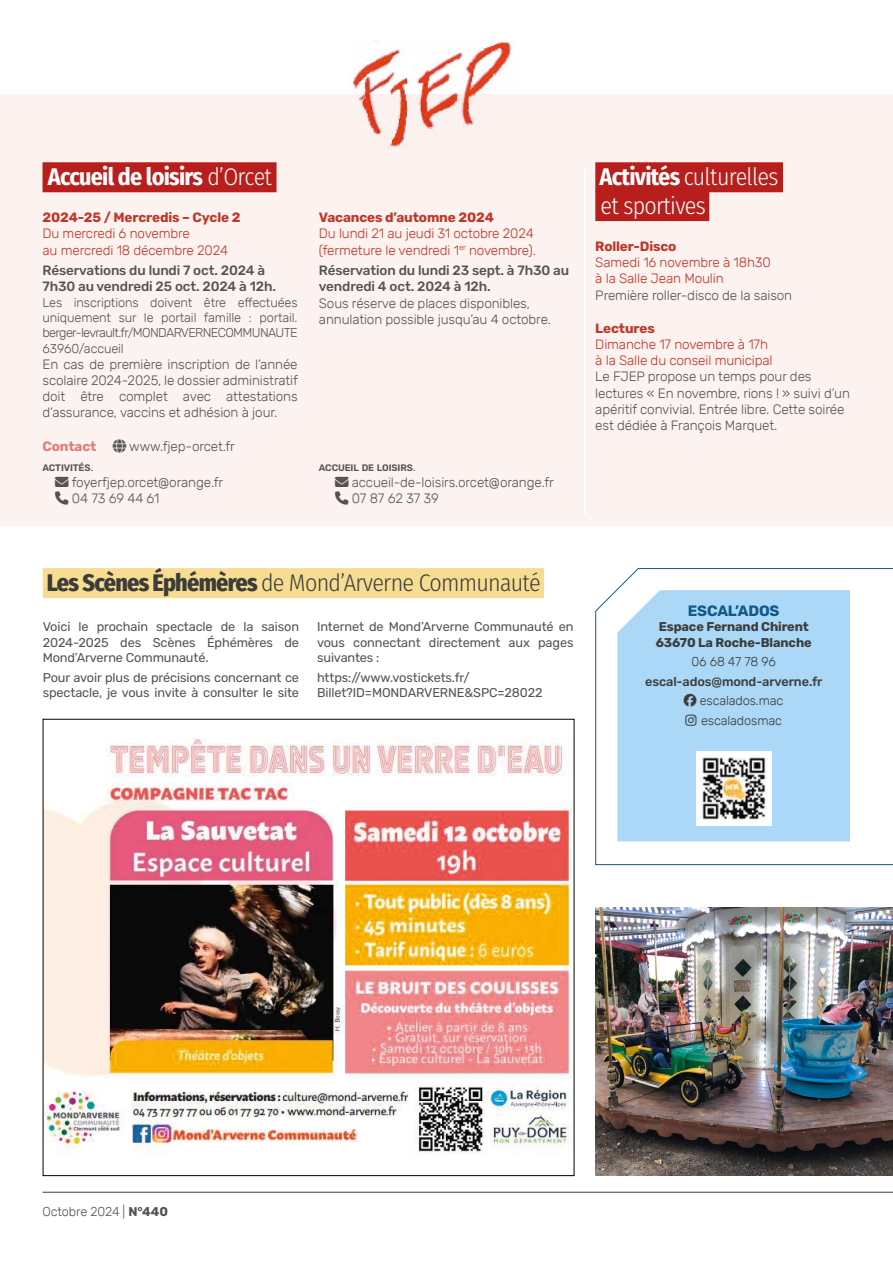
<style>
.page{position:relative;width:893px;height:1263px;background:#fff}
.page>*{position:absolute;margin:0;border:0;box-sizing:border-box;transform-origin:0 0}
.t1{font:300 24px "Fira Sans Condensed";letter-spacing:-.03em;color:#3c3c3b}
.t2{font:300 24px/28.8px "Fira Sans Condensed";letter-spacing:-.03em;color:#fff}
.t3{font:700 24px "Fira Sans Condensed";letter-spacing:-.03em;color:#fff}
.t4{font:700 15px "Rubik";letter-spacing:-.01em;color:#125988}
.t5{font:300 13.5px/16.2px "Rubik";letter-spacing:-.01em;color:#555454}
.t6{font:300 13.5px/16.2px "Rubik";letter-spacing:-.01em;color:#bf3728}
.t7{font:500 13.5px/16.2px "Rubik";letter-spacing:-.01em;color:#555454}
.t8{font:700 13.5px "Rubik";letter-spacing:-.01em;color:#bf3728}
.t9{font:12.75px/15.3px "Rubik";letter-spacing:-.01em;color:#555454;text-align:justify}
.t10{font:300 12.75px/15.3px "Rubik";letter-spacing:-.05em;color:#555454;text-align:justify}
.t11{font:700 12.75px/15.3px "Rubik";letter-spacing:-.01em;color:#3c3c3b}
.t12{font:300 12.75px "Rubik";letter-spacing:-.01em;color:#3c3c3b}
.t13{font:500 12.75px "Rubik";letter-spacing:-.01em;color:#3c3c3b}
.t14{font:300 12.75px "Rubik";letter-spacing:-.01em;color:#555454}
.t15{font:600 9.45px "Rubik";letter-spacing:-.015em;color:#555454}
.s1{font-weight:300}
.s2{font-weight:700;color:#e07d7a}
.s3{font-weight:300;font-size:13.5px}
.s4{font-weight:700}
.s5{font-weight:800}
</style>
<div class="page">
<div style="left:0;top:94px;width:893px;height:432px;background:#fcf2f0"></div>
<hr style="left:43px;top:1192px;width:850px;height:1px;background:#3c3c3b">
<div style="left:43px;top:162px;width:234px;height:30px;background:#b81f1c"></div>
<div style="left:326px;top:24px;width:220px;height:140px;background:#fcf6f6"></div>
<img style="left:351px;top:39px;width:164px;height:110px">
<img style="left:45px;top:739px;width:527px;height:415px">
<div style="left:43px;top:568px;width:501px;height:30px;background:#f7dd91"></div>
<div style="left:595px;top:162px;width:188px;height:30px;background:#b81f1c"></div>
<div style="left:595px;top:191px;width:114px;height:30px;background:#b81f1c"></div>
<hr style="left:584px;top:168px;width:1px;height:346px;background:#fff">
<svg style="left:595px;top:568px;width:298px;height:297px"></svg>
<div style="left:617px;top:590px;width:233px;height:251px;background:#aad8f6"></div>
<img style="left:595px;top:908px;width:298px;height:268px">
<img style="left:696px;top:751px;width:75px;height:75px">
<svg style="left:684px;top:694px;width:13px;height:13px"></svg>
<svg style="left:685px;top:714px;width:12px;height:12px"></svg>
<h1 class="t3" style="left:48px;top:156px;width:226px">Accueil de loisirs <span class="s1">d’Orcet</span></h1>
<p class="t8" style="left:43px;top:210px;width:199px">2024-25 / Mercredis – Cycle 2</p>
<p class="t6" style="left:43px;top:226px;width:187px">Du mercredi 6 novembre<br>au mercredi 18 décembre 2024</p>
<p class="t7" style="left:43px;top:263px;width:235px">Réservations du lundi 7 oct. 2024 à<br>7h30 au vendredi 25 oct. 2024 à 12h.</p>
<p class="t10" style="left:43px;top:295px;width:257px">Les inscriptions doivent être effectuées uniquement sur le portail famille : portail. berger-levrault.fr/MONDARVERNECOMMUNAUTE 63960/accueil</p>
<p class="t5" style="left:43px;top:356px;width:257px;text-align:justify">En cas de première inscription de l’année scolaire 2024-2025, le dossier administratif doit être complet avec attestations d’assurance, vaccins et adhésion à jour.</p>
<p class="t5" style="left:43px;top:438px;width:194px"><span class="s2">Contact</span> ●□ www.fjep-orcet.fr</p>
<p class="t15" style="left:43px;top:462px;width:53px">ACTIVITÉS<span class="s3">.</span></p>
<p class="t5" style="left:55px;top:475px;width:169px">■❖●□ foyerfjep.orcet@orange.fr</p>
<p class="t5" style="left:55px;top:491px;width:106px">□■ 04 73 69 44 61</p>
<p class="t8" style="left:319px;top:210px;width:177px">Vacances d’automne 2024</p>
<p class="t6" style="left:319px;top:226px;width:219px">Du lundi 21 au jeudi 31 octobre 2024 (fermeture le vendredi 1<sup>er</sup> novembre).</p>
<p class="t7" style="left:319px;top:263px;width:252px">Réservation du lundi 23 sept. à 7h30 au vendredi 4 oct. 2024 à 12h.</p>
<p class="t5" style="left:319px;top:295px;width:234px">Sous réserve de places disponibles, annulation possible jusqu’au 4 octobre.</p>
<p class="t15" style="left:319px;top:462px;width:99px">ACCUEIL DE LOISIRS<span class="s3">.</span></p>
<p class="t5" style="left:335px;top:475px;width:220px">■❖●□ accueil-de-loisirs.orcet@orange.fr</p>
<p class="t5" style="left:335px;top:491px;width:105px">□■ 07 87 62 37 39</p>
<h1 class="t2" style="left:600px;top:162px;width:180px"><span class="s4">Activités</span> culturelles et sportives</h1>
<p class="t8" style="left:595px;top:238px;width:83px">Roller-Disco</p>
<p class="t6" style="left:595px;top:255px;width:177px">Samedi 16 novembre à 18h30 à la Salle Jean Moulin</p>
<p class="t5" style="left:595px;top:287px;width:198px">Première roller-disco de la saison</p>
<p class="t8" style="left:595px;top:320px;width:61px">Lectures</p>
<p class="t6" style="left:595px;top:337px;width:179px">Dimanche 17 novembre à 17h à la Salle du conseil municipal</p>
<p class="t5" style="left:595px;top:369px;width:256px">Le FJEP propose un temps pour des lectures « En novembre, rions ! » suivi d’un apéritif convivial. Entrée libre. Cette soirée est dédiée à François Marquet.</p>
<h1 class="t1" style="left:47px;top:565px;width:495px"><span class="s5">Les Scènes Éphémères</span> de Mond’Arverne Communauté</h1>
<p class="t9" style="left:43px;top:620px;width:258px">Voici le prochain spectacle de la saison 2024-2025 des Scènes Éphémères de Mond’Arverne Communauté.</p>
<p class="t9" style="left:43px;top:670px;width:258px">Pour avoir plus de précisions concernant ce spectacle, je vous invite à consulter le site</p>
<p class="t9" style="left:317px;top:620px;width:258px">Internet de Mond’Arverne Communauté en vous connectant directement aux pages suivantes :</p>
<p class="t9" style="left:317px;top:670px;width:227px">https://www.vostickets.fr/<br>Billet?ID=MONDARVERNE&amp;SPC=28022</p>
<p class="t4" style="left:688px;top:602px;width:93px">ESCAL’ADOS</p>
<p class="t11" style="left:656px;top:620px;width:158px">Espace Fernand Chirent<br>63670 La Roche-Blanche</p>
<p class="t12" style="left:691px;top:655px;width:86px">06 68 47 78 96</p>
<p class="t13" style="left:645px;top:674px;width:179px">escal-ados@mond-arverne.fr</p>
<p class="t12" style="left:684px;top:694px;width:101px">□□ escalados.mac</p>
<p class="t12" style="left:685px;top:713px;width:98px">■▲▼ escaladosmac</p>
<p class="t14" style="left:43px;top:1205px;width:127px">Octobre 2024 | <span class="s4">N°440</span></p>
</div>
